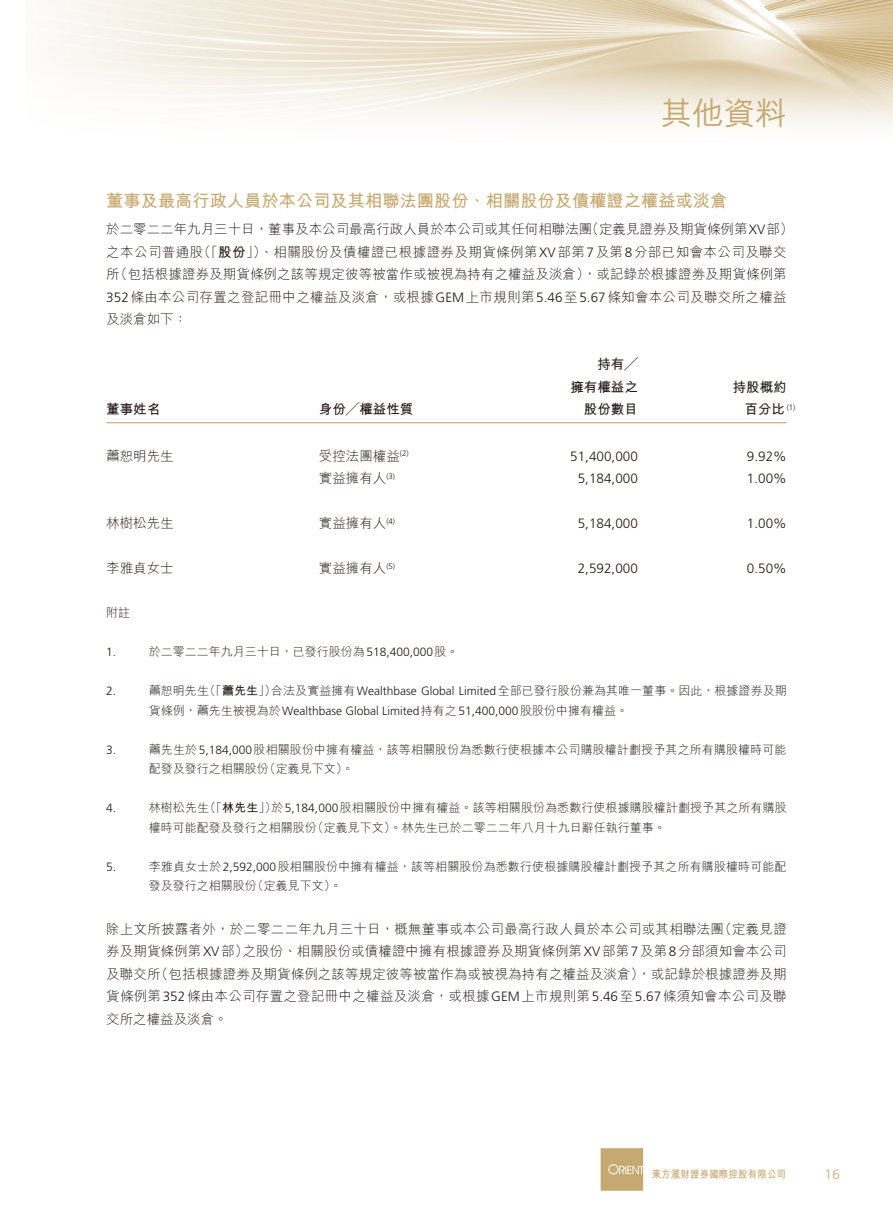
<style>
.page{position:relative;width:893px;height:1212px;background:#fff}
.page>*{position:absolute;margin:0;border:0;box-sizing:border-box;transform-origin:0 0}
.t1{font:500 31.5px "M Hei HK";color:#c6a970}
.t2{font:700 17.25px "M Hei HK";color:#c6a970}
.t3{font:300 13.5px/22.5px "M Hei HK";letter-spacing:.005em;color:#231916}
.t4{font:300 13.5px "Frutiger LT Std";color:#231916}
.t5{font:700 13.5px "M Hei HK";color:#231916}
.t6{font:300 13.5px "Frutiger LT Std";color:#c6a970}
.t7{font:300 12px "M Hei HK";letter-spacing:.005em;color:#231916}
.t8{font:300 12px "Frutiger LT Std";color:#231916}
.t9{font:700 10.5px "M Hei HK";letter-spacing:.015em;color:#c6a970;scale:.9 1}
.t10{font:300 7.8px "Frutiger LT Std";color:#231916}
.s1{font-family:"Frutiger LT Std"}
.s2{font-weight:700}
.s3{font-family:"M Hei HK"}
</style>
<div class="page">
<img style="left:59px;top:0;width:834px;height:127px">
<svg style="left:601px;top:1148px;width:42px;height:43px;background:#c9ae79"></svg>
<hr style="left:106px;top:422px;width:681px;height:1px;background:#c6a970">
<h1 class="t1" style="left:661px;top:91px;width:127px">其他資料</h1>
<p class="t2" style="left:106px;top:188px;width:622px">董事及最高行政人員於本公司及其相聯法團股份、相關股份及債權證之權益或淡倉</p>
<p class="t3" style="left:586px;top:218px;width:209px">（定義見證券及期貨條例第<span class="s1">XV</span>部(</p>
<p class="t3" style="left:198px;top:218px;width:591px;text-indent:-91px">於二零二二年九月三十日，董事及本公司最高行政人員於本公司或其任何相聯法團<br>（「<span class="s2">股份</span>」）、相關股份及債權證已根據證券及期貨條例第<span class="s1">XV</span>部第<span class="s1">7</span>及第<span class="s1">8</span>分部已知會本公司及聯交</p>
<p class="t3" style="left:106px;top:241px;width:682px">之本公司普通股<br>（所包括根據證券及期貨條例之該等規定彼等被當作或被視為持有之權益及淡倉，）或記錄於根據證劵及期貨條例第<span class="s1">352</span>條由本公司存置之登記冊中之權益及淡倉，或根據<span class="s1">GEM</span>上市規則第<span class="s1">5.46</span>至<span class="s1">5.67</span>條知會本公司及聯交所之權益及淡倉如下：</p>
<p class="t5" style="left:597px;top:355px;width:42px">持有╱</p>
<p class="t5" style="left:733px;top:377px;width:55px">持股概約</p>
<p class="t5" style="left:570px;top:377px;width:69px">擁有權益之</p>
<p class="t5" style="left:106px;top:400px;width:55px">董事姓名</p>
<p class="t5" style="left:319px;top:400px;width:96px">身份╱權益性質</p>
<p class="t5" style="left:584px;top:400px;width:55px">股份數目</p>
<p class="t5" style="left:744px;top:400px;width:42px">百分比</p>
<p class="t10" style="left:787px;top:403px;width:10px">(1)</p>
<p class="t3" style="left:106px;top:444px;width:69px">蕭恕明先生</p>
<p class="t3" style="left:319px;top:444px;width:82px">受控法團權益</p>
<p class="t10" style="left:400px;top:449px;width:10px">(2)</p>
<p class="t4" style="left:570px;top:449px;width:69px">51,400,000</p>
<p class="t4" style="left:747px;top:449px;width:41px">9.92%</p>
<p class="t3" style="left:319px;top:467px;width:69px">實益擁有人</p>
<p class="t10" style="left:386px;top:472px;width:10px">(3)</p>
<p class="t4" style="left:578px;top:471px;width:62px">5,184,000</p>
<p class="t4" style="left:747px;top:471px;width:41px">1.00%</p>
<p class="t3" style="left:106px;top:512px;width:69px">林樹松先生</p>
<p class="t3" style="left:319px;top:512px;width:69px">實益擁有人</p>
<p class="t10" style="left:386px;top:517px;width:10px">(4)</p>
<p class="t4" style="left:578px;top:516px;width:62px">5,184,000</p>
<p class="t4" style="left:747px;top:516px;width:41px">1.00%</p>
<p class="t3" style="left:319px;top:557px;width:69px">實益擁有人</p>
<p class="t3" style="left:106px;top:557px;width:69px">李雅貞女士</p>
<p class="t7" style="left:106px;top:607px;width:25px">附註</p>
<p class="t7" style="left:149px;top:646px;width:311px">於二零二二年九月三十日，已發行股份為<span class="s1">518,400,000</span>股。</p>
<p class="t10" style="left:386px;top:562px;width:10px">(5)</p>
<p class="t8" style="left:106px;top:645px;width:12px">1.</p>
<p class="t4" style="left:578px;top:561px;width:62px">2,592,000</p>
<p class="t4" style="left:747px;top:561px;width:41px">0.50%</p>
<p class="t8" style="left:106px;top:684px;width:12px">2.</p>
<p class="t8" style="left:106px;top:743px;width:12px">3.</p>
<p class="t8" style="left:106px;top:801px;width:12px">4.</p>
<p class="t8" style="left:106px;top:860px;width:12px">5.</p>
<p class="t7" style="left:149px;top:685px;width:62px">蕭恕明先生</p>
<p class="t7" style="left:271px;top:685px;width:517px">合法及實益擁有<span class="s1">Wealthbase Global Limited</span>全部已發行股份兼為其唯一董事。因此，根據證券及期</p>
<p class="t7" style="left:204px;top:685px;width:74px">（「<span class="s2">蕭先生</span>」）</p>
<p class="t8" style="left:149px;top:704px;width:481px"><span class="s3">貨條例，蕭先生被視為於</span>Wealthbase Global Limited<span class="s3">持有之</span>51,400,000<span class="s3">股股份中擁有權益。</span></p>
<p class="t7" style="left:149px;top:743px;width:639px">蕭先生於<span class="s1">5,184,000</span>股相關股份中擁有權益，該等相關股份為悉數行使根據本公司購股權計劃授予其之所有購股權時可能</p>
<p class="t7" style="left:264px;top:763px;width:91px">（定義見下文。(</p>
<p class="t7" style="left:149px;top:763px;width:121px">配發及發行之相關股份</p>
<p class="t7" style="left:271px;top:802px;width:517px">於<span class="s1">5,184,000</span>股相關股份中擁有權益。該等相關股份為悉數行使根據購股權計劃授予其之所有購股</p>
<p class="t7" style="left:204px;top:802px;width:74px">（「<span class="s2">林先生</span>」）</p>
<p class="t7" style="left:149px;top:802px;width:62px">林樹松先生</p>
<p class="t7" style="left:312px;top:821px;width:355px">（定義見下文）。林先生已於二零二二年八月十九日辭任執行董事。</p>
<p class="t7" style="left:149px;top:821px;width:169px">權時可能配發及發行之相關股份</p>
<p class="t7" style="left:149px;top:860px;width:639px">李雅貞女士於<span class="s1">2,592,000</span>股相關股份中擁有權益，該等相關股份為悉數行使根據購股權計劃授予其之所有購股權時可能配</p>
<p class="t7" style="left:252px;top:880px;width:91px">（定義見下文。(</p>
<p class="t7" style="left:149px;top:880px;width:109px">發及發行之相關股份</p>
<p class="t3" style="left:243px;top:917px;width:545px;text-indent:-136px">除上文所披露者外，於二零二二年九月三十日，概無董事或本公司最高行政人員於本公司或其相聯法團<br>之股份、相關股份或債權證中擁有根據證券及期貨條例第<span class="s1">XV</span>部第<span class="s1">7</span>及第<span class="s1">8</span>分部須知會本公司</p>
<p class="t3" style="left:718px;top:917px;width:70px">（定義見證</p>
<p class="t3" style="left:155px;top:940px;width:633px;text-indent:-49px">券及期貨條例第<span class="s1">XV</span>部）<br>（包括根據證劵及期貨條例之該等規定彼等被當作為或被視為持有之權益及淡倉，）或記錄於根據證劵及期</p>
<p class="t3" style="left:106px;top:962px;width:682px">及聯交所<br>貨條例第<span class="s1">352</span>條由本公司存置之登記冊中之權益及淡倉，或根據<span class="s1">GEM</span>上市規則第<span class="s1">5.46</span>至<span class="s1">5.67</span>條須知會本公司及聯交所之權益及淡倉。</p>
<p class="t9" style="left:652px;top:1167px;width:151px">東方滙財證券國際控股有限公司</p>
<p class="t6" style="left:825px;top:1167px;width:17px">16</p>
</div>
